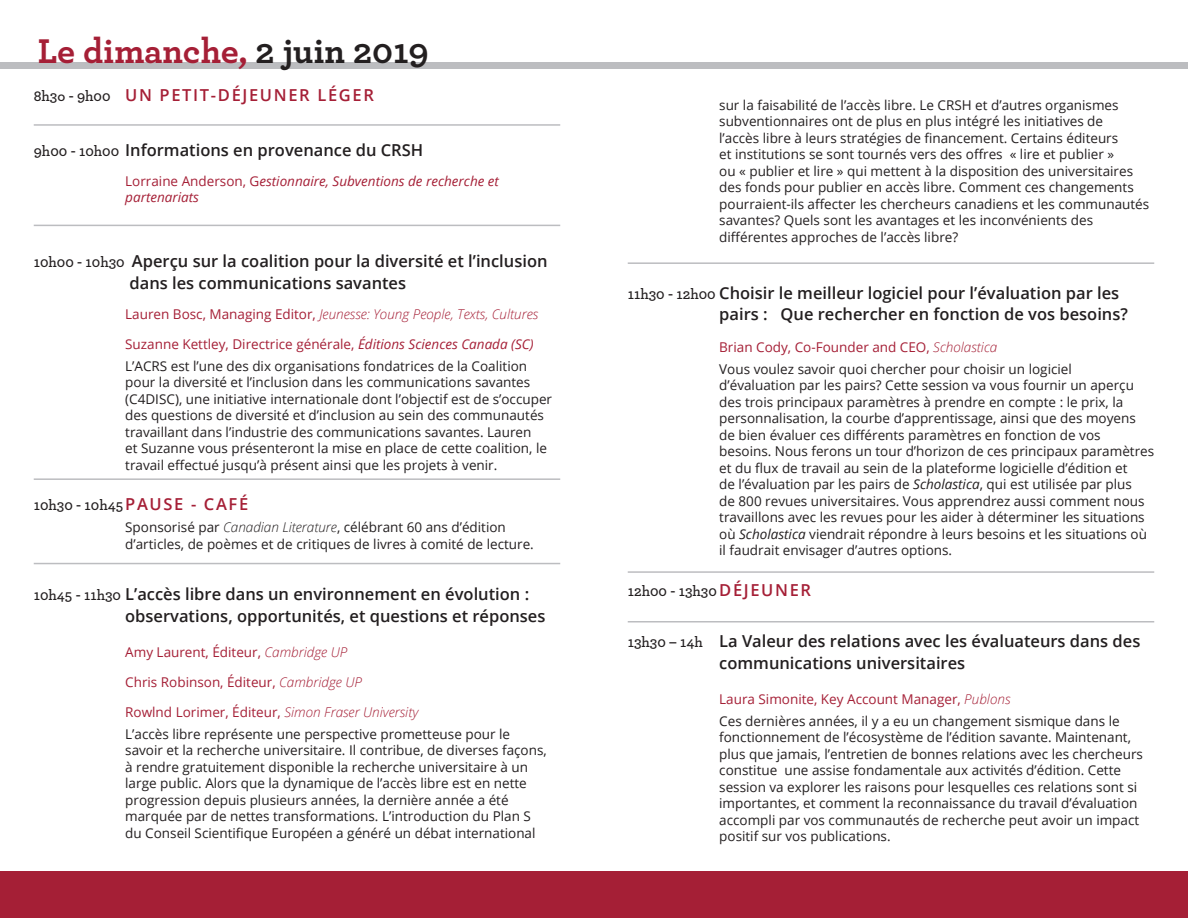
<style>
.page{position:relative;width:1188px;height:918px;background:#fff}
.page>*{position:absolute;margin:0;border:0;box-sizing:border-box;transform-origin:0 0}
.t1{font:700 36px "Archer";color:#a51f36}
.Times_space{font:600 16.5px/21.6px "Open Sans";color:#231f20}
.Times_space-2{font:600 16.5px "Open Sans";letter-spacing:.1em;color:#a51f36}
.Times_space-3{font:600 15px "Archer";color:#231f20}
.Speakers_Bios{font:13.5px/16.5px "Open Sans";color:#231f20}
.Times_space-4{font:13.5px "Open Sans";color:#a51f36}
.Times_space-5{font:italic 13.5px/16.5px "Open Sans";color:#a51f36}
.Times_space-6{font:italic 300 13.5px "Open Sans";color:#a51f36}
.s1{color:#231f20}
.s2{font-family:"Archer";font-size:15px;color:#231f20}
.s3{font-family:"Archer";font-size:15px}
.s4{font-style:normal}
.s5{font-weight:400;font-style:normal}
.s6{font-style:italic}
.s7{font-family:"Open Sans";font-size:16.5px;color:#a51f36}
.s8{font-weight:300;font-style:italic}
</style>
<div class="page">
<hr style="left:34px;top:563px;width:526px;height:1px;background:#bcbdc0">
<div style="left:0;top:872px;width:594px;height:46px;background:#a51f36"></div>
<hr style="left:34px;top:124px;width:526px;height:2px;background:#bcbdc0">
<hr style="left:34px;top:225px;width:526px;height:1px;background:#bcbdc0">
<hr style="left:34px;top:478px;width:526px;height:2px;background:#bcbdc0">
<div style="left:0;top:62px;width:1188px;height:7px;background:#bcbdc0"></div>
<hr style="left:628px;top:262px;width:526px;height:2px;background:#bcbdc0">
<div style="left:594px;top:872px;width:594px;height:46px;background:#a51f36"></div>
<hr style="left:628px;top:571px;width:526px;height:2px;background:#bcbdc0">
<hr style="left:628px;top:621px;width:526px;height:1px;background:#bcbdc0">
<h6 class="t1" style="left:38px;top:22px;width:393px">Le dimanche, <span class="s1">2 juin 2019</span></h6>
<p class="Times_space-2" style="left:34px;top:84px;width:342px"><span class="s2">8h3o - 9h00</span> UN PETIT-DÉJEUNER LÉGER</p>
<p class="Times_space" style="left:34px;top:139px;width:391px"><span class="s3">9h00 - 10h00</span> Informations en provenance du CRSH</p>
<p class="Times_space-5" style="left:125px;top:172px;width:375px"><span class="s4">Lorraine Anderson, G</span>estionnaire, Subventions de recherche et partenariats</p>
<p class="Times_space" style="left:130px;top:250px;width:420px;text-indent:-96px"><span class="s3">10h00 - 10h30</span> Aperçu sur la coalition pour la diversité et l’inclusion dans les communications savantes</p>
<p class="Times_space-6" style="left:125px;top:305px;width:415px"><span class="s5">Lauren Bosc, Managing Editor,</span> Jeunesse: Young People, Texts, Cultures</p>
<p class="Times_space-4" style="left:125px;top:335px;width:410px">Suzanne Kettley, Directrice générale, <span class="s6">Éditions Sciences Canada (SC)</span></p>
<p class="Speakers_Bios" style="left:125px;top:357px;width:428px">L’ACRS est l’une des dix organisations fondatrices de la Coalition pour la diversité et l’inclusion dans les communications savantes (C4DISC), une initiative internationale dont l’objectif est de s’occuper des questions de diversité et d’inclusion au sein des communautés travaillant dans l’industrie des communications savantes. Lauren<br>et Suzanne vous présenteront la mise en place de cette coalition, le travail effectué jusqu’à présent ainsi que les projets à venir.</p>
<p class="Times_space-3" style="left:34px;top:494px;width:216px">10h30 - 10h45<span class="s7">PAUSE - CAFÉ</span></p>
<p class="Speakers_Bios" style="left:125px;top:519px;width:410px">Sponsorisé par <span class="s8">Canadian Literature</span>, célébrant 60 ans d’édition d’articles, de poèmes et de critiques de livres à comité de lecture.</p>
<p class="Times_space" style="left:125px;top:583px;width:422px;text-indent:-91px"><span class="s3">10h45 - 11h30</span> L’accès libre dans un environnement en évolution : observations, opportunités, et questions et réponses</p>
<p class="Times_space-4" style="left:125px;top:643px;width:224px">Amy Laurent, Éditeur, <span class="s8">Cambridge UP</span></p>
<p class="Times_space-4" style="left:125px;top:673px;width:238px">Chris Robinson, Éditeur, <span class="s8">Cambridge UP</span></p>
<p class="Times_space-4" style="left:125px;top:703px;width:295px">Rowlnd Lorimer, Éditeur, <span class="s8">Simon Fraser University</span></p>
<p class="Speakers_Bios" style="left:125px;top:725px;width:423px">L’accès libre représente une perspective prometteuse pour le savoir et la recherche universitaire. Il contribue, de diverses façons, à rendre gratuitement disponible la recherche universitaire à un large public. Alors que la dynamique de l’accès libre est en nette progression depuis plusieurs années, la dernière année a été marquée par de nettes transformations. L’introduction du Plan S du Conseil Scientifique Européen a généré un débat international</p>
<p class="Speakers_Bios" style="left:719px;top:96px;width:432px">sur la faisabilité de l’accès libre. Le CRSH et d’autres organismes subventionnaires ont de plus en plus intégré les initiatives de<br>l’accès libre à leurs stratégies de financement. Certains éditeurs<br>et institutions se sont tournés vers des offres « lire et publier »<br>ou « publier et lire » qui mettent à la disposition des universitaires des fonds pour publier en accès libre. Comment ces changements pourraient-ils affecter les chercheurs canadiens et les communautés savantes? Quels sont les avantages et les inconvénients des différentes approches de l’accès libre?</p>
<p class="Times_space" style="left:719px;top:282px;width:410px;text-indent:-91px"><span class="s3">11h30 - 12h00</span> Choisir le meilleur logiciel pour l’évaluation par les pairs : Que rechercher en fonction de vos besoins?</p>
<p class="Times_space-4" style="left:719px;top:338px;width:280px">Brian Cody, Co-Founder and CEO, <span class="s8">Scholastica</span></p>
<p class="Speakers_Bios" style="left:719px;top:360px;width:436px">Vous voulez savoir quoi chercher pour choisir un logiciel<br>d’évaluation par les pairs? Cette session va vous fournir un aperçu des trois principaux paramètres à prendre en compte : le prix, la personnalisation, la courbe d’apprentissage, ainsi que des moyens de bien évaluer ces différents paramètres en fonction de vos besoins. Nous ferons un tour d’horizon de ces principaux paramètres et du flux de travail au sein de la plateforme logicielle d’édition et<br>de l’évaluation par les pairs de <span class="s6">Scholastica</span>, qui est utilisée par plus<br>de 800 revues universitaires. Vous apprendrez aussi comment nous travaillons avec les revues pour les aider à déterminer les situations où <span class="s6">Scholastica</span> viendrait répondre à leurs besoins et les situations où il faudrait envisager d’autres options.</p>
<p class="Times_space-3" style="left:628px;top:579px;width:185px">12h00 - 13h30<span class="s7">DÉJEUNER</span></p>
<p class="Times_space" style="left:719px;top:630px;width:423px;text-indent:-91px"><span class="s3">13h30 – 14h</span> La Valeur des relations avec les évaluateurs dans des communications universitaires</p>
<p class="Times_space-4" style="left:719px;top:690px;width:293px">Laura Simonite, Key Account Manager, <span class="s8">Publons</span></p>
<p class="Speakers_Bios" style="left:719px;top:712px;width:425px">Ces dernières années, il y a eu un changement sismique dans le fonctionnement de l’écosystème de l’édition savante. Maintenant, plus que jamais, l’entretien de bonnes relations avec les chercheurs constitue une assise fondamentale aux activités d’édition. Cette session va explorer les raisons pour lesquelles ces relations sont si importantes, et comment la reconnaissance du travail d’évaluation accompli par vos communautés de recherche peut avoir un impact positif sur vos publications.</p>
</div>
